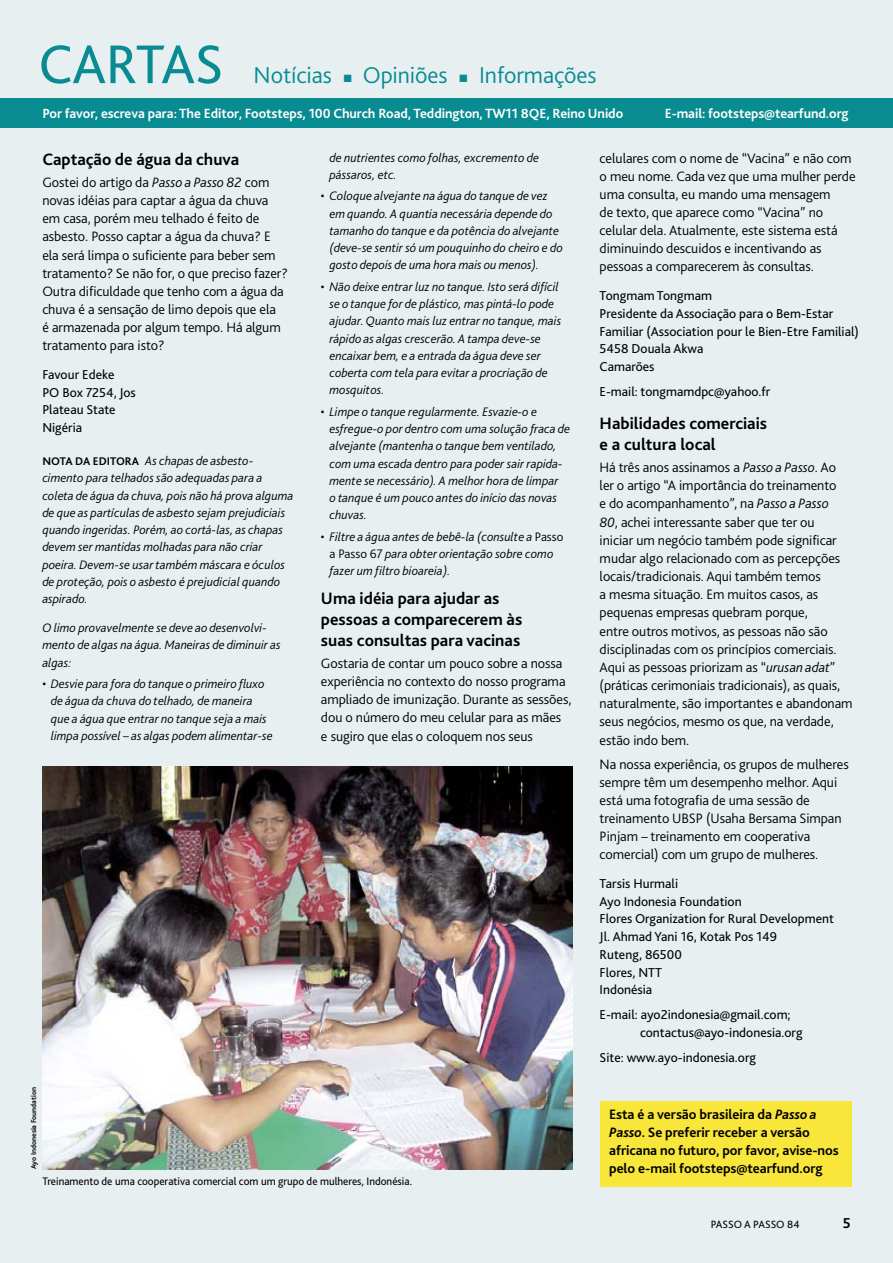
<style>
.page{position:relative;width:893px;height:1263px;background:#fff}
.page>*{position:absolute;margin:0;border:0;box-sizing:border-box;transform-origin:0 0}
.t1{font:57px "Bliss 2";letter-spacing:-.01em;color:#088c92}
.t2{font:300 24px "Bliss 2";letter-spacing:-.005em;color:#088c92}
.t3{font:700 17.25px/20.5px "Bliss 2";color:#000}
.t4{font:700 15px "Bliss 2";color:#000}
.t5{font:300 14.25px/18.1px "Bliss 2";letter-spacing:-.005em;color:#000}
.t6{font:700 14.25px/18.1px "Bliss 2";letter-spacing:-.005em;color:#000}
.t7{font:700 13.95px "Bliss 2";letter-spacing:-.005em;color:#fff}
.t8{font:13.5px/17.7px "Bliss 2";color:#000}
.t9{font:italic 300 12.9px/17.2px "Bliss 2";color:#000}
.t10{font:11.4px "Bliss 2";color:#000}
.t11{font:11.1px "Bliss 2";color:#000}
.t12{font:700 7.5px "Bliss 2";color:#000}
.s1{font-style:italic}
.s2{font-weight:700;font-style:normal;font-size:11.55px}
.s3{font-style:normal}
</style>
<div class="page">
<div style="left:0;top:0;width:892px;height:1263px;background:#e7eff1"></div>
<div style="left:0;top:98px;width:892px;height:30px;background:#088c92"></div>
<img style="left:42px;top:766px;width:530px;height:403px">
<div style="left:600px;top:1101px;width:251px;height:85px;background:#f8e63b"></div>
<h1 class="t1" style="left:38px;top:43px;width:186px">CARTAS</h1>
<h2 class="t2" style="left:253px;top:66px;width:80px">Notícias</h2>
<h2 class="t2" style="left:343px;top:66px;width:105px">■ Opiniões</h2>
<h2 class="t2" style="left:459px;top:66px;width:139px">■ Informações</h2>
<p class="t7" style="left:42px;top:108px;width:582px">Por favor, escreva para: The Editor, Footsteps, 100 Church Road, Teddington, TW11 8QE, Reino Unido</p>
<p class="t7" style="left:664px;top:108px;width:185px">E-mail: footsteps@tearfund.org</p>
<p class="t3" style="left:42px;top:150px;width:199px">Captação de água da chuva</p>
<p class="t5" style="left:42px;top:174px;width:247px">Gostei do artigo da <span class="s1">Passo a Passo 82</span> com novas idéias para captar a água da chuva em casa, porém meu telhado é feito de asbesto. Posso captar a água da chuva? E ela será limpa o suficiente para beber sem tratamento? Se não for, o que preciso fazer?<br>Outra dificuldade que tenho com a água da chuva é a sensação de limo depois que ela<br>é armazenada por algum tempo. Há algum tratamento para isto?</p>
<p class="t8" style="left:42px;top:367px;width:95px">Favour Edeke<br>PO Box 7254, Jos<br>Plateau State<br>Nigéria</p>
<p class="t9" style="left:42px;top:453px;width:252px"><span class="s2">NOTA DA EDITORA</span> As chapas de asbesto&shy;cimento para telhados são adequadas para a coleta de água da chuva, pois não há prova alguma de que as partículas de asbesto sejam prejudiciais quando ingeridas. Porém, ao cortá-las, as chapas devem ser mantidas molhadas para não criar poeira. Devem-se usar também máscara e óculos de proteção, pois o asbesto é prejudicial quando aspirado.</p>
<p class="t9" style="left:42px;top:621px;width:240px">O limo provavelmente se deve ao desenvolvi&shy;mento de algas na água. Maneiras de diminuir as algas:</p>
<p class="t9" style="left:51px;top:677px;width:223px;text-indent:-9px">• Desvie para fora do tanque o primeiro fluxo de água da chuva do telhado, de maneira que a água que entrar no tanque seja a mais limpa possível – as algas podem alimentar-se</p>
<p class="t5" style="left:599px;top:150px;width:257px">celulares com o nome de “Vacina” e não com o meu nome. Cada vez que uma mulher perde uma consulta, eu mando uma mensagem<br>de texto, que aparece como “Vacina” no celular dela. Atualmente, este sistema está diminuindo descuidos e incentivando as pessoas a comparecerem às consultas.</p>
<p class="t8" style="left:599px;top:288px;width:261px">Tongmam Tongmam<br>Presidente da Associação para o Bem-Estar<br>Familiar (Association pour le Bien-Etre Familial)<br>5458 Douala Akwa<br>Camarões</p>
<p class="t8" style="left:599px;top:384px;width:172px">E-mail: tongmamdpc@yahoo.fr</p>
<p class="t3" style="left:599px;top:415px;width:169px">Habilidades comerciais e a cultura local</p>
<p class="t5" style="left:599px;top:460px;width:254px">Há três anos assinamos a <span class="s1">Passo a Passo</span>. Ao ler o artigo “A importância do treinamento<br>e do acompanhamento”, na <span class="s1">Passo a Passo<br>80</span>, achei interessante saber que ter ou<br>iniciar um negócio também pode significar mudar algo relacionado com as percepções locais/tradicionais. Aqui também temos<br>a mesma situação. Em muitos casos, as pequenas empresas quebram porque,<br>entre outros motivos, as pessoas não são disciplinadas com os princípios comerciais.<br>Aqui as pessoas priorizam as “<span class="s1">urusan adat</span>” (práticas cerimoniais tradicionais), as quais, naturalmente, são importantes e abandonam seus negócios, mesmo os que, na verdade, estão indo bem.</p>
<p class="t5" style="left:599px;top:756px;width:250px">Na nossa experiência, os grupos de mulheres sempre têm um desempenho melhor. Aqui está uma fotografia de uma sessão de treinamento UBSP (Usaha Bersama Simpan Pinjam – treinamento em cooperativa comercial) com um grupo de mulheres.</p>
<p class="t8" style="left:599px;top:876px;width:236px">Tarsis Hurmali<br>Ayo Indonesia Foundation<br>Flores Organization for Rural Development<br>Jl. Ahmad Yani 16, Kotak Pos 149<br>Ruteng, 86500<br>Flores, NTT<br>Indonésia</p>
<p class="t8" style="left:640px;top:1007px;width:164px;text-indent:-40px">E-mail: ayo2indonesia@gmail.com; contactus@ayo-indonesia.org</p>
<p class="t8" style="left:599px;top:1050px;width:158px">Site: www.ayo-indonesia.org</p>
<p class="t9" style="left:329px;top:150px;width:211px">de nutrientes como folhas, excremento de pássaros, etc.</p>
<p class="t9" style="left:329px;top:189px;width:235px;text-indent:-9px">• Coloque alvejante na água do tanque de vez em quando. A quantia necessária depende do tamanho do tanque e da potência do alvejante (deve-se sentir só um pouquinho do cheiro e do gosto depois de uma hora mais ou menos).</p>
<p class="t9" style="left:329px;top:279px;width:233px;text-indent:-9px">• Não deixe entrar luz no tanque. Isto será difícil se o tanque for de plástico, mas pintá-lo pode ajudar. Quanto mais luz entrar no tanque, mais rápido as algas crescerão. A tampa deve-se encaixar bem, e a entrada da água deve ser coberta com tela para evitar a procriação de mosquitos.</p>
<p class="t9" style="left:329px;top:404px;width:242px;text-indent:-9px">• Limpe o tanque regularmente. Esvazie-o e esfregue-o por dentro com uma solução fraca de alvejante (mantenha o tanque bem ventilado, com uma escada dentro para poder sair rapida&shy;mente se necessário). A melhor hora de limpar<br>o tanque é um pouco antes do início das novas chuvas.</p>
<p class="t9" style="left:329px;top:529px;width:235px;text-indent:-9px">• Filtre a água antes de bebê-la (consulte a <span class="s3">Passo a Passo 67</span> para obter orientação sobre como fazer um filtro bioareia).</p>
<p class="t3" style="left:321px;top:590px;width:203px">Uma idéia para ajudar as pessoas a comparecerem às suas consultas para vacinas</p>
<p class="t5" style="left:321px;top:655px;width:252px">Gostaria de contar um pouco sobre a nossa experiência no contexto do nosso programa ampliado de imunização. Durante as sessões, dou o número do meu celular para as mães<br>e sugiro que elas o coloquem nos seus</p>
<p class="t12" style="left:31px;top:1169px;width:84px;rotate:-90deg">Ayo Indonesia Foundation</p>
<p class="t10" style="left:42px;top:1177px;width:371px">Treinamento de uma cooperativa comercial com um grupo de mulheres, Indonésia.</p>
<p class="t6" style="left:609px;top:1106px;width:231px">Esta é a versão brasileira da <span class="s1">Passo a Passo</span>. Se preferir receber a versão africana no futuro, por favor, avise-nos pelo e-mail footsteps@tearfund.org</p>
<p class="t11" style="left:710px;top:1220px;width:90px">PASSO A PASSO 84</p>
<p class="t4" style="left:842px;top:1217px;width:9px">5</p>
</div>
